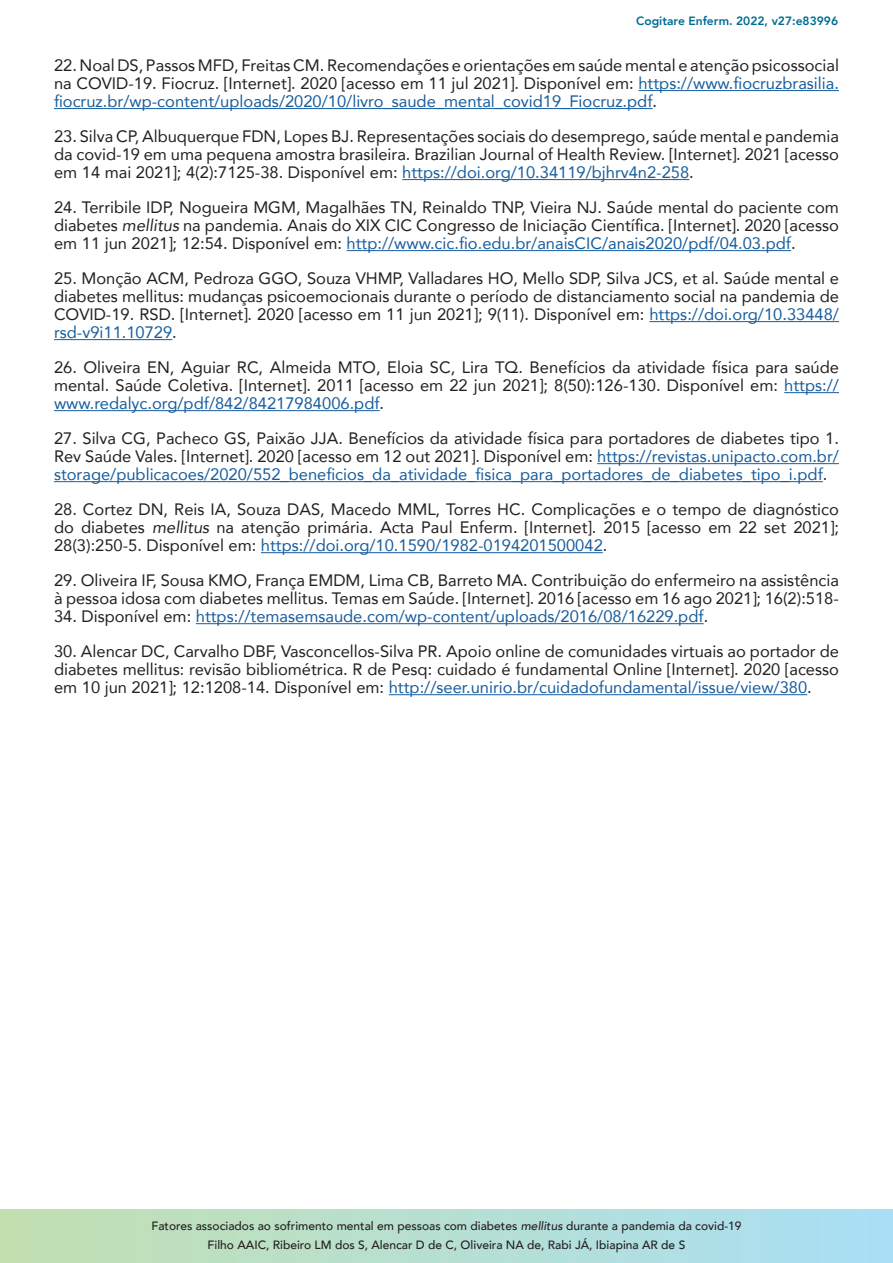
<style>
.page{position:relative;width:893px;height:1263px;background:#fff}
.page>*{position:absolute;margin:0;border:0;box-sizing:border-box;transform-origin:0 0}
.TEXTO{font:16.5px/18px "Avenir";color:#231f20;text-align:justify}
.TEXTO-2{font:16.5px "Avenir";color:#175d9e}
.t1{font:500 12px/18.6px "Avenir";color:#231f20;text-align:center}
.t2{font:800 12px "Avenir";color:#006c95}
.s1{color:#175d9e}
.s2{font-style:italic}
.s3{color:#231f20}
</style>
<div class="page">
<svg style="left:0;top:1209px;width:893px;height:54px;background:#b6dfd2"></svg>
<hr style="left:638px;top:90px;width:201px;height:1px;background:#175d9e">
<hr style="left:54px;top:108px;width:599px;height:1px;background:#175d9e">
<hr style="left:402px;top:179px;width:287px;height:1px;background:#175d9e">
<hr style="left:347px;top:250px;width:444px;height:1px;background:#175d9e">
<hr style="left:649px;top:321px;width:190px;height:1px;background:#175d9e">
<hr style="left:54px;top:339px;width:118px;height:1px;background:#175d9e">
<hr style="left:784px;top:392px;width:55px;height:1px;background:#175d9e">
<hr style="left:54px;top:410px;width:326px;height:1px;background:#175d9e">
<hr style="left:597px;top:463px;width:242px;height:1px;background:#175d9e">
<hr style="left:54px;top:481px;width:769px;height:1px;background:#175d9e">
<hr style="left:261px;top:552px;width:342px;height:1px;background:#175d9e">
<hr style="left:196px;top:623px;width:508px;height:1px;background:#175d9e">
<hr style="left:389px;top:694px;width:418px;height:1px;background:#175d9e">
<p class="t2" style="left:636px;top:10px;width:203px">Cogitare Enferm. 2022, v27:e83996</p>
<p class="TEXTO" style="left:54px;top:55px;width:786px">22. Noal DS, Passos MFD, Freitas CM. Recomendações e orientações em saúde mental e atenção psicossocial na COVID-19. Fiocruz. [Internet]. 2020 [acesso em 11 jul 2021]. Disponível em: <span class="s1">https://www.fiocruzbrasilia. fiocruz.br/wp-content/uploads/2020/10/livro_saude_mental_covid19_Fiocruz.pdf</span>.</p>
<p class="TEXTO" style="left:54px;top:126px;width:786px">23. Silva CP, Albuquerque FDN, Lopes BJ. Representações sociais do desemprego, saúde mental e pandemia da covid-19 em uma pequena amostra brasileira. Brazilian Journal of Health Review. [Internet]. 2021 [acesso em 14 mai 2021]; 4(2):7125-38. Disponível em: <span class="s1">https://doi.org/10.34119/bjhrv4n2-258</span>.</p>
<p class="TEXTO" style="left:54px;top:197px;width:786px">24. Terribile IDP, Nogueira MGM, Magalhães TN, Reinaldo TNP, Vieira NJ. Saúde mental do paciente com diabetes <span class="s2">mellitus</span> na pandemia. Anais do XIX CIC Congresso de Iniciação Científica. [Internet]. 2020 [acesso em 11 jun 2021]; 12:54. Disponível em: <span class="s1">http://www.cic.fio.edu.br/anaisCIC/anais2020/pdf/04.03.pdf</span>.</p>
<p class="TEXTO" style="left:54px;top:268px;width:786px">25. Monção ACM, Pedroza GGO, Souza VHMP, Valladares HO, Mello SDP, Silva JCS, et al. Saúde mental e diabetes mellitus: mudanças psicoemocionais durante o período de distanciamento social na pandemia de COVID-19. RSD. [Internet]. 2020 [acesso em 11 jun 2021]; 9(11). Disponível em: <span class="s1">https://doi.org/10.33448/ rsd-v9i11.10729</span>.</p>
<p class="TEXTO" style="left:54px;top:357px;width:786px">26. Oliveira EN, Aguiar RC, Almeida MTO, Eloia SC, Lira TQ. Benefícios da atividade física para saúde mental. Saúde Coletiva. [Internet]. 2011 [acesso em 22 jun 2021]; 8(50):126-130. Disponível em: <span class="s1">https:// www.redalyc.org/pdf/842/84217984006.pdf</span>.</p>
<p class="TEXTO" style="left:54px;top:428px;width:786px">27. Silva CG, Pacheco GS, Paixão JJA. Benefícios da atividade física para portadores de diabetes tipo 1.<br>Rev Saúde Vales. [Internet]. 2020 [acesso em 12 out 2021]. Disponível em: <span class="s1">https://revistas.unipacto.com.br/ storage/publicacoes/2020/552_beneficios_da_atividade_fisica_para_portadores_de_diabetes_tipo_i.pdf</span>.</p>
<p class="TEXTO" style="left:54px;top:499px;width:786px">28. Cortez DN, Reis IA, Souza DAS, Macedo MML, Torres HC. Complicações e o tempo de diagnóstico do diabetes <span class="s2">mellitus</span> na atenção primária. Acta Paul Enferm. [Internet]. 2015 [acesso em 22 set 2021]; 28(3):250-5. Disponível em: <span class="s1">https://doi.org/10.1590/1982-0194201500042</span>.</p>
<p class="TEXTO" style="left:54px;top:570px;width:786px">29. Oliveira IF, Sousa KMO, França EMDM, Lima CB, Barreto MA. Contribuição do enfermeiro na assistência à pessoa idosa com diabetes mellitus. Temas em Saúde. [Internet]. 2016 [acesso em 16 ago 2021]; 16(2):518-</p>
<p class="TEXTO-2" style="left:54px;top:603px;width:656px"><span class="s3">34. Disponível em:</span> https://temasemsaude.com/wp-content/uploads/2016/08/16229.pdf<span class="s3">.</span></p>
<p class="TEXTO" style="left:54px;top:641px;width:786px">30. Alencar DC, Carvalho DBF, Vasconcellos-Silva PR. Apoio online de comunidades virtuais ao portador de diabetes mellitus: revisão bibliométrica. R de Pesq: cuidado é fundamental Online [Internet]. 2020 [acesso em 10 jun 2021]; 12:1208-14. Disponível em: <span class="s1">http://seer.unirio.br/cuidadofundamental/issue/view/380</span>.</p>
<p class="t1" style="left:151px;top:1216px;width:591px">Fatores associados ao sofrimento mental em pessoas com diabetes <span class="s2">mellitus</span> durante a pandemia da covid-19<br>Filho AAIC, Ribeiro LM dos S, Alencar D de C, Oliveira NA de, Rabi JÁ, Ibiapina AR de S</p>
</div>
